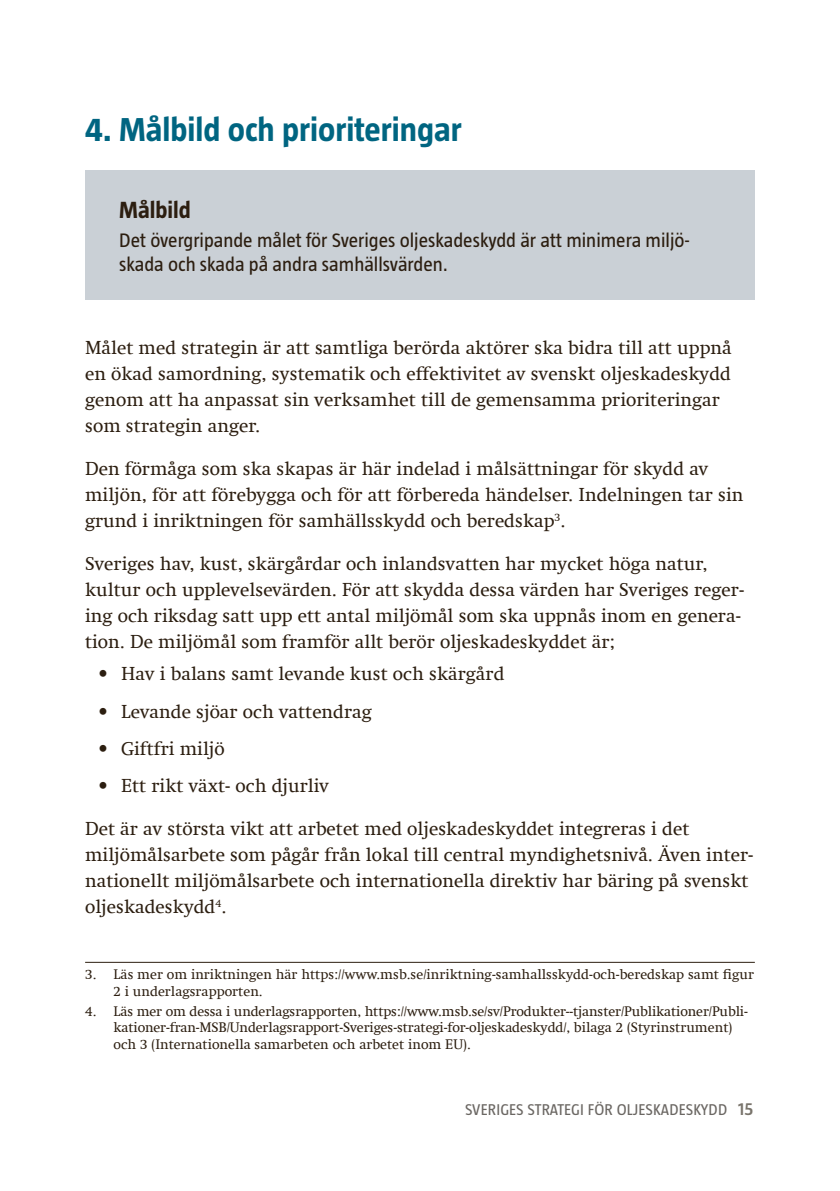
<style>
.page{position:relative;width:840px;height:1191px;background:#fff}
.page>*{position:absolute;margin:0;border:0;box-sizing:border-box;transform-origin:0 0}
.t1{font:700 34px "Taz";color:#006581}
.t2{font:700 24px "Taz";color:#2c1e10}
.t3{font:20px/24px "Taz";color:#2c1e10}
.t4{font:19px/26px "Swift Com";color:#2c1e10}
.t5{font:16px "Taz";letter-spacing:.01em;color:#6b6763}
.t6{font:14px/16.8px "Swift Com";color:#2c1e10}
.s1{font-weight:600;font-size:18px;color:#79746b}
</style>
<div class="page">
<hr style="left:85px;top:962px;width:669px;height:1px;background:#2c1e10">
<div style="left:85px;top:170px;width:669px;height:130px;background:#cad0d6"></div>
<h1 class="t1" style="left:85px;top:110px;width:378px">4. Målbild och prioriteringar</h1>
<p class="t2" style="left:119px;top:196px;width:73px">Målbild</p>
<p class="t3" style="left:119px;top:228px;width:572px">Det övergripande målet för Sveriges oljeskadeskydd är att minimera miljö&shy;skada och skada på andra samhällsvärden.</p>
<p class="t4" style="left:85px;top:335px;width:648px">Målet med strategin är att samtliga berörda aktörer ska bidra till att uppnå en ökad samordning, systematik och effektivitet av svenskt oljeskadeskydd genom att ha anpassat sin verksamhet till de gemensamma prioriteringar som strategin anger.</p>
<p class="t4" style="left:85px;top:456px;width:659px">Den förmåga som ska skapas är här indelad i målsättningar för skydd av miljön, för att förebygga och för att förbereda händelser. Indelningen tar sin grund i inriktningen för samhällsskydd och beredskap<sup>3</sup>.</p>
<p class="t4" style="left:85px;top:551px;width:660px">Sveriges hav, kust, skärgårdar och inlandsvatten har mycket höga natur, kultur och upplevelsevärden. För att skydda dessa värden har Sveriges reger&shy;ing och riksdag satt upp ett antal miljömål som ska uppnås inom en genera&shy;tion. De miljömål som framför allt berör oljeskadeskyddet är;</p>
<p class="t4" style="left:98px;top:660px;width:407px">• Hav i balans samt levande kust och skärgård</p>
<p class="t4" style="left:98px;top:698px;width:275px">• Levande sjöar och vattendrag</p>
<p class="t4" style="left:98px;top:735px;width:128px">• Giftfri miljö</p>
<p class="t4" style="left:98px;top:772px;width:232px">• Ett rikt växt- och djurliv</p>
<p class="t4" style="left:85px;top:816px;width:669px">Det är av största vikt att arbetet med oljeskadeskyddet integreras i det miljömålsarbete som pågår från lokal till central myndighetsnivå. Även inter&shy;nationellt miljömålsarbete och internationella direktiv har bäring på svenskt oljeskadeskydd<sup>4</sup>.</p>
<p class="t6" style="left:113px;top:966px;width:641px;text-indent:-28px">3. Läs mer om inriktningen här https://www.msb.se/inriktning-samhallsskydd-och-beredskap samt figur<br>2 i underlagsrapporten.</p>
<p class="t6" style="left:113px;top:1002px;width:635px;text-indent:-28px">4. Läs mer om dessa i underlagsrapporten, https://www.msb.se/sv/Produkter--tjanster/Publikationer/Publi&shy;kationer-fran-MSB/Underlagsrapport-Sveriges-strategi-for-oljeskadeskydd/, bilaga 2 (Styrinstrument) och 3 (Internationella samarbeten och arbetet inom EU).</p>
<p class="t5" style="left:465px;top:1100px;width:290px">Sveriges strategi för oljeskadeskydd <span class="s1">15</span></p>
</div>
